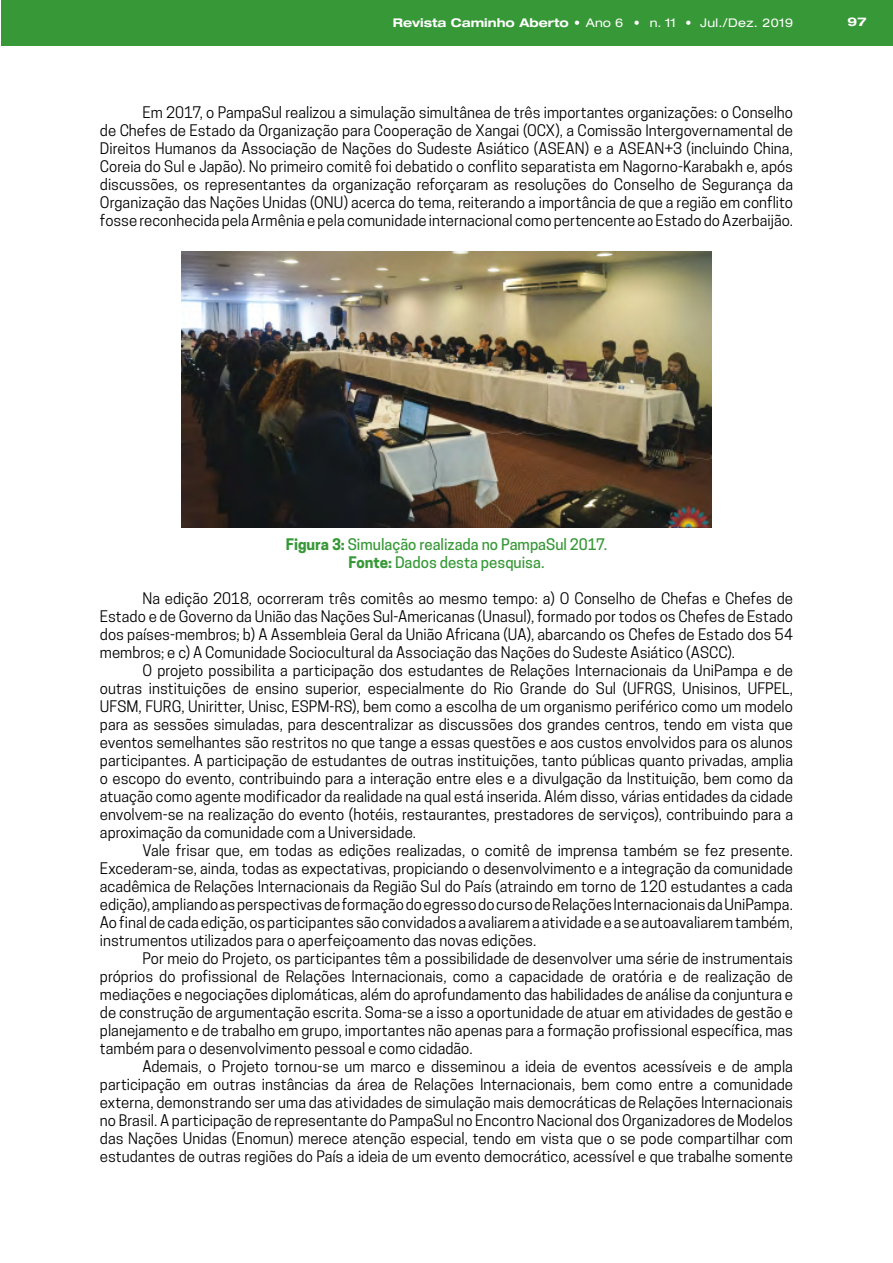
<style>
.page{position:relative;width:893px;height:1263px;background:#fff}
.page>*{position:absolute;margin:0;border:0;box-sizing:border-box;transform-origin:0 0}
.t1{font:15px/18px "Cooper Hewitt";color:#000;text-align:justify}
.t2{font:500 15px/18px "Cooper Hewitt";color:#379837;text-align:center}
.t3{font:expanded 12px "Helvetica Neue LT Pro";letter-spacing:.03em;color:#fff}
.t4{font:700 expanded 12px "Helvetica Neue LT Pro";color:#fff}
.s1{font-weight:700}
.s2{font-stretch:condensed}
</style>
<div class="page">
<div style="left:1px;top:0;width:892px;height:46px;background:#379837"></div>
<img style="left:181px;top:252px;width:530px;height:275px">
<p class="t3" style="left:393px;top:16px;width:402px"><span class="s1">Revista Caminho Aberto</span> <span class="s2">•</span> Ano 6 <span class="s2">•</span> n. 11 <span class="s2">•</span> Jul./Dez. 2019</p>
<p class="t4" style="left:848px;top:14px;width:20px">97</p>
<p class="t1" style="left:100px;top:103px;width:695px;text-indent:43px">Em 2017, o PampaSul realizou a simulação simultânea de três importantes organizações: o Conselho de Chefes de Estado da Organização para Cooperação de Xangai (OCX), a Comissão Intergovernamental de Direitos Humanos da Associação de Nações do Sudeste Asiático (ASEAN) e a ASEAN+3 (incluindo China, Coreia do Sul e Japão). No primeiro comitê foi debatido o conflito separatista em Nagorno-Karabakh e, após discussões, os representantes da organização reforçaram as resoluções do Conselho de Segurança da Organização das Nações Unidas (ONU) acerca do tema, reiterando a importância de que a região em conflito fosse reconhecida pela Armênia e pela comunidade internacional como pertencente ao Estado do Azerbaijão.</p>
<p class="t2" style="left:286px;top:535px;width:323px"><span class="s1">Figura 3:</span> Simulação realizada no PampaSul 2017.<br><span class="s1">Fonte:</span> Dados desta pesquisa.</p>
<p class="t1" style="left:100px;top:589px;width:695px;text-indent:43px">Na edição 2018, ocorreram três comitês ao mesmo tempo: a) O Conselho de Chefas e Chefes de Estado e de Governo da União das Nações Sul-Americanas (Unasul), formado por todos os Chefes de Estado dos países-membros; b) A Assembleia Geral da União Africana (UA), abarcando os Chefes de Estado dos 54 membros; e c) A Comunidade Sociocultural da Associação das Nações do Sudeste Asiático (ASCC).</p>
<p class="t1" style="left:100px;top:661px;width:695px;text-indent:43px">O projeto possibilita a participação dos estudantes de Relações Internacionais da UniPampa e de outras instituições de ensino superior, especialmente do Rio Grande do Sul (UFRGS, Unisinos, UFPEL, UFSM, FURG, Uniritter, Unisc, ESPM-RS), bem como a escolha de um organismo periférico como um modelo para as sessões simuladas, para descentralizar as discussões dos grandes centros, tendo em vista que eventos semelhantes são restritos no que tange a essas questões e aos custos envolvidos para os alunos participantes. A participação de estudantes de outras instituições, tanto públicas quanto privadas, amplia o escopo do evento, contribuindo para a interação entre eles e a divulgação da Instituição, bem como da atuação como agente modificador da realidade na qual está inserida. Além disso, várias entidades da cidade envolvem-se na realização do evento (hotéis, restaurantes, prestadores de serviços), contribuindo para a aproximação da comunidade com a Universidade.</p>
<p class="t1" style="left:100px;top:841px;width:695px;text-indent:43px">Vale frisar que, em todas as edições realizadas, o comitê de imprensa também se fez presente.<br>Excederam-se, ainda, todas as expectativas, propiciando o desenvolvimento e a integração da comunidade acadêmica de Relações Internacionais da Região Sul do País (atraindo em torno de 120 estudantes a cada edição), ampliando as perspectivas de formação do egresso do curso de Relações Internacionais da UniPampa.<br>Ao final de cada edição, os participantes são convidados a avaliarem a atividade e a se autoavaliarem também, instrumentos utilizados para o aperfeiçoamento das novas edições.</p>
<p class="t1" style="left:100px;top:949px;width:695px;text-indent:43px">Por meio do Projeto, os participantes têm a possibilidade de desenvolver uma série de instrumentais próprios do profissional de Relações Internacionais, como a capacidade de oratória e de realização de mediações e negociações diplomáticas, além do aprofundamento das habilidades de análise da conjuntura e de construção de argumentação escrita. Soma-se a isso a oportunidade de atuar em atividades de gestão e planejamento e de trabalho em grupo, importantes não apenas para a formação profissional específica, mas também para o desenvolvimento pessoal e como cidadão.</p>
<p class="t1" style="left:100px;top:1057px;width:695px;text-indent:43px">Ademais, o Projeto tornou-se um marco e disseminou a ideia de eventos acessíveis e de ampla participação em outras instâncias da área de Relações Internacionais, bem como entre a comunidade externa, demonstrando ser uma das atividades de simulação mais democráticas de Relações Internacionais no Brasil. A participação de representante do PampaSul no Encontro Nacional dos Organizadores de Modelos das Nações Unidas (Enomun) merece atenção especial, tendo em vista que o se pode compartilhar com estudantes de outras regiões do País a ideia de um evento democrático, acessível e que trabalhe somente</p>
</div>
